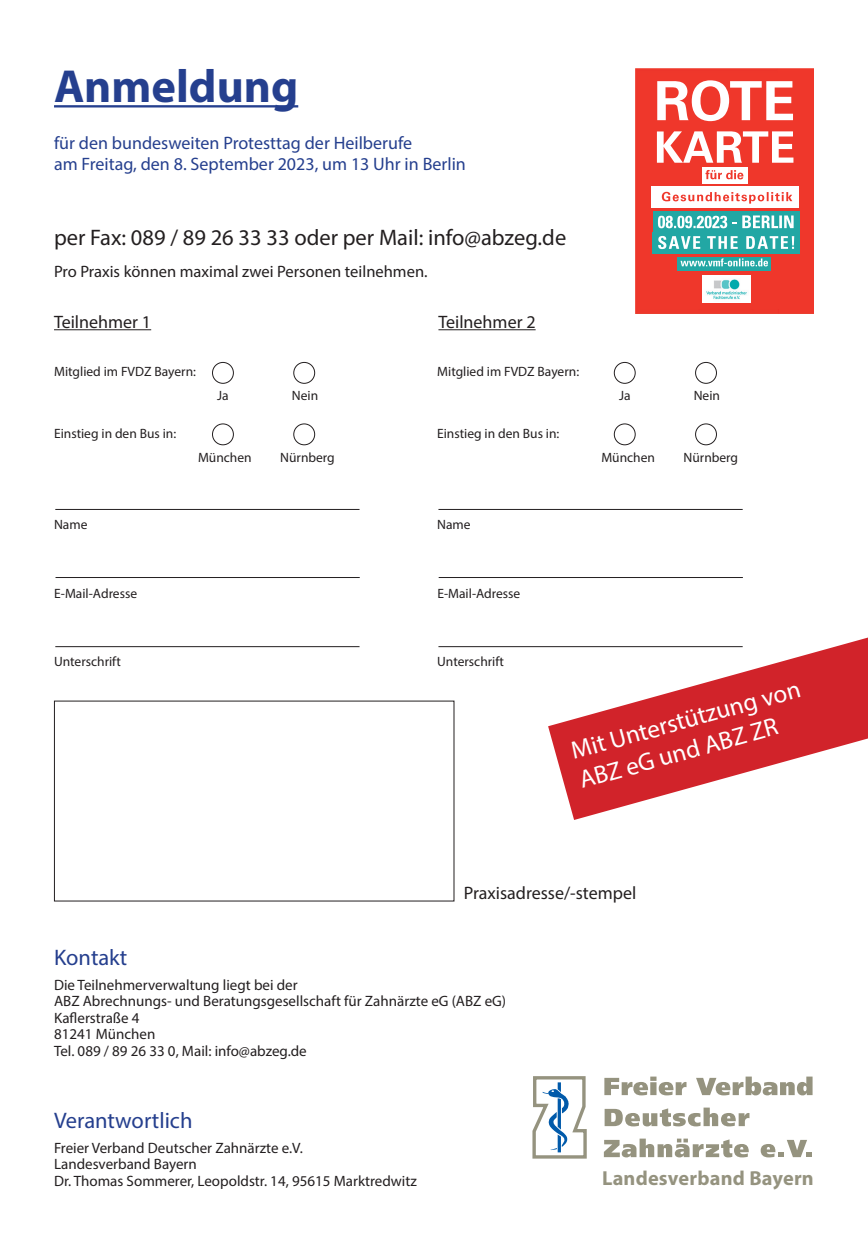
<style>
.page{position:relative;width:868px;height:1238px;background:#fff}
.page>*{position:absolute;margin:0;border:0;box-sizing:border-box;transform-origin:0 0}
.t1{font:700 46.5px "Myriad Pro";color:#253f8e}
.t2{font:25.05px/30.2px "Myriad Pro";color:#fff}
.t3{font:22.5px "Myriad Pro";color:#231f20}
.t4{font:22.5px "Myriad Pro";color:#253f8e}
.t5{font:700 20.25px "Myriad Pro";letter-spacing:.01em;color:#95937f}
.t6{font:18px/21.6px "Myriad Pro";color:#253f8e}
.t7{font:18px "Myriad Pro";color:#231f20}
.t8{font:16.5px "Myriad Pro";color:#231f20}
.t9{font:15px/16.5px "Myriad Pro";color:#231f20}
.t10{font:13.5px "Myriad Pro";color:#231f20}
</style>
<div class="page">
<hr style="left:54px;top:105px;width:244px;height:2px;background:#253f8e">
<hr style="left:55px;top:509px;width:304px;height:1px;background:#231f20">
<hr style="left:55px;top:577px;width:305px;height:1px;background:#231f20">
<hr style="left:55px;top:646px;width:304px;height:1px;background:#231f20">
<hr style="left:438px;top:509px;width:304px;height:1px;background:#231f20">
<hr style="left:438px;top:577px;width:304px;height:1px;background:#231f20">
<hr style="left:438px;top:646px;width:304px;height:1px;background:#231f20">
<img style="left:635px;top:69px;width:178px;height:244px">
<div style="left:639px;top:73px;width:170px;height:235px;background:#ef372b"></div>
<svg style="left:657px;top:80px;width:135px;height:41px"></svg>
<svg style="left:656px;top:131px;width:137px;height:32px"></svg>
<div style="left:652px;top:232px;width:147px;height:22px;background:#22a7a4"></div>
<svg style="left:658px;top:236px;width:42px;height:13px"></svg>
<svg style="left:707px;top:236px;width:30px;height:13px"></svg>
<svg style="left:746px;top:236px;width:48px;height:13px"></svg>
<div style="left:650px;top:186px;width:148px;height:22px;background:#fff"></div>
<svg style="left:661px;top:192px;width:131px;height:12px"></svg>
<div style="left:652px;top:212px;width:147px;height:21px;background:#22a7a4"></div>
<svg style="left:657px;top:216px;width:79px;height:12px"></svg>
<svg style="left:742px;top:215px;width:51px;height:13px"></svg>
<img style="left:702px;top:276px;width:48px;height:27px">
<svg style="left:677px;top:257px;width:94px;height:13px"></svg>
<svg style="left:680px;top:258px;width:88px;height:8px"></svg>
<div style="left:701px;top:167px;width:46px;height:16px;background:#fff"></div>
<svg style="left:705px;top:170px;width:38px;height:9px"></svg>
<hr style="left:54px;top:329px;width:97px;height:1px;background:#231f20">
<hr style="left:438px;top:329px;width:97px;height:1px;background:#231f20">
<div style="left:212px;top:362px;width:21px;height:21px;border:1px solid #231f20;border-radius:50%"></div>
<div style="left:212px;top:424px;width:21px;height:21px;border:1px solid #231f20;border-radius:50%"></div>
<div style="left:614px;top:362px;width:21px;height:21px;border:1px solid #231f20;border-radius:50%"></div>
<div style="left:614px;top:424px;width:21px;height:21px;border:1px solid #231f20;border-radius:50%"></div>
<div style="left:293px;top:362px;width:22px;height:21px;border:1px solid #231f20;border-radius:50%"></div>
<div style="left:293px;top:424px;width:22px;height:21px;border:1px solid #231f20;border-radius:50%"></div>
<div style="left:695px;top:362px;width:21px;height:21px;border:1px solid #231f20;border-radius:50%"></div>
<div style="left:695px;top:424px;width:21px;height:21px;border:1px solid #231f20;border-radius:50%"></div>
<svg style="left:532px;top:1076px;width:55px;height:83px"></svg>
<svg style="left:603px;top:1138px;width:145px;height:19px"></svg>
<svg style="left:760px;top:1139px;width:51px;height:18px"></svg>
<svg style="left:604px;top:1107px;width:145px;height:19px"></svg>
<svg style="left:604px;top:1076px;width:82px;height:19px"></svg>
<svg style="left:696px;top:1076px;width:116px;height:19px"></svg>
<svg style="left:548px;top:637px;width:319px;height:183px;fill:#d1232a"></svg>
<h1 class="t1" style="left:54px;top:56px;width:246px">Anmeldung</h1>
<p class="t6" style="left:54px;top:132px;width:413px">für den bundesweiten Protesttag der Heilberufe<br>am Freitag, den 8. September 2023, um 13 Uhr in Berlin</p>
<h3 class="t3" style="left:54px;top:224px;width:513px">per Fax: 089 / 89 26 33 33 oder per Mail: info@abzeg.de</h3>
<p class="t8" style="left:54px;top:261px;width:375px">Pro Praxis können maximal zwei Personen teilnehmen.</p>
<p class="t7" style="left:54px;top:311px;width:99px">Teilnehmer 1</p>
<p class="t7" style="left:438px;top:311px;width:99px">Teilnehmer 2</p>
<p class="t10" style="left:54px;top:363px;width:143px">Mitglied im FVDZ Bayern:</p>
<p class="t10" style="left:54px;top:425px;width:124px">Einstieg in den Bus in:</p>
<p class="t10" style="left:217px;top:387px;width:13px">Ja</p>
<p class="t10" style="left:437px;top:363px;width:143px">Mitglied im FVDZ Bayern:</p>
<p class="t10" style="left:292px;top:387px;width:28px">Nein</p>
<p class="t10" style="left:619px;top:387px;width:13px">Ja</p>
<p class="t10" style="left:437px;top:425px;width:124px">Einstieg in den Bus in:</p>
<p class="t10" style="left:693px;top:387px;width:28px">Nein</p>
<p class="t10" style="left:198px;top:449px;width:55px">München</p>
<p class="t10" style="left:601px;top:449px;width:55px">München</p>
<p class="t10" style="left:280px;top:449px;width:56px">Nürnberg</p>
<p class="t10" style="left:683px;top:449px;width:56px">Nürnberg</p>
<p class="t10" style="left:54px;top:516px;width:35px">Name</p>
<p class="t10" style="left:437px;top:516px;width:35px">Name</p>
<p class="t10" style="left:54px;top:585px;width:84px">E-Mail-Adresse</p>
<p class="t10" style="left:437px;top:585px;width:84px">E-Mail-Adresse</p>
<p class="t10" style="left:54px;top:653px;width:68px">Unterschrift</p>
<p class="t10" style="left:437px;top:653px;width:68px">Unterschrift</p>
<h2 class="t2" style="left:567px;top:735px;width:238px;rotate:-15deg">Mit Unterstützung von<br>ABZ eG und ABZ ZR</h2>
<p class="t7" style="left:463px;top:881px;width:174px">Praxisadresse/-stempel</p>
<h3 class="t4" style="left:54px;top:943px;width:75px">Kontakt</h3>
<p class="t9" style="left:54px;top:976px;width:453px">Die Teilnehmerverwaltung liegt bei der<br>ABZ Abrechnungs- und Beratungsgesellschaft für Zahnärzte eG (ABZ eG)<br>Kaflerstraße 4<br>81241 München<br>Tel. 089 / 89 26 33 0, Mail: info@abzeg.de</p>
<h3 class="t4" style="left:54px;top:1106px;width:140px">Verantwortlich</h3>
<p class="t9" style="left:54px;top:1139px;width:364px">Freier Verband Deutscher Zahnärzte e.V.<br>Landesverband Bayern<br>Dr. Thomas Sommerer, Leopoldstr. 14, 95615 Marktredwitz</p>
<h3 class="t5" style="left:602px;top:1165px;width:213px">Landesverband Bayern</h3>
</div>
